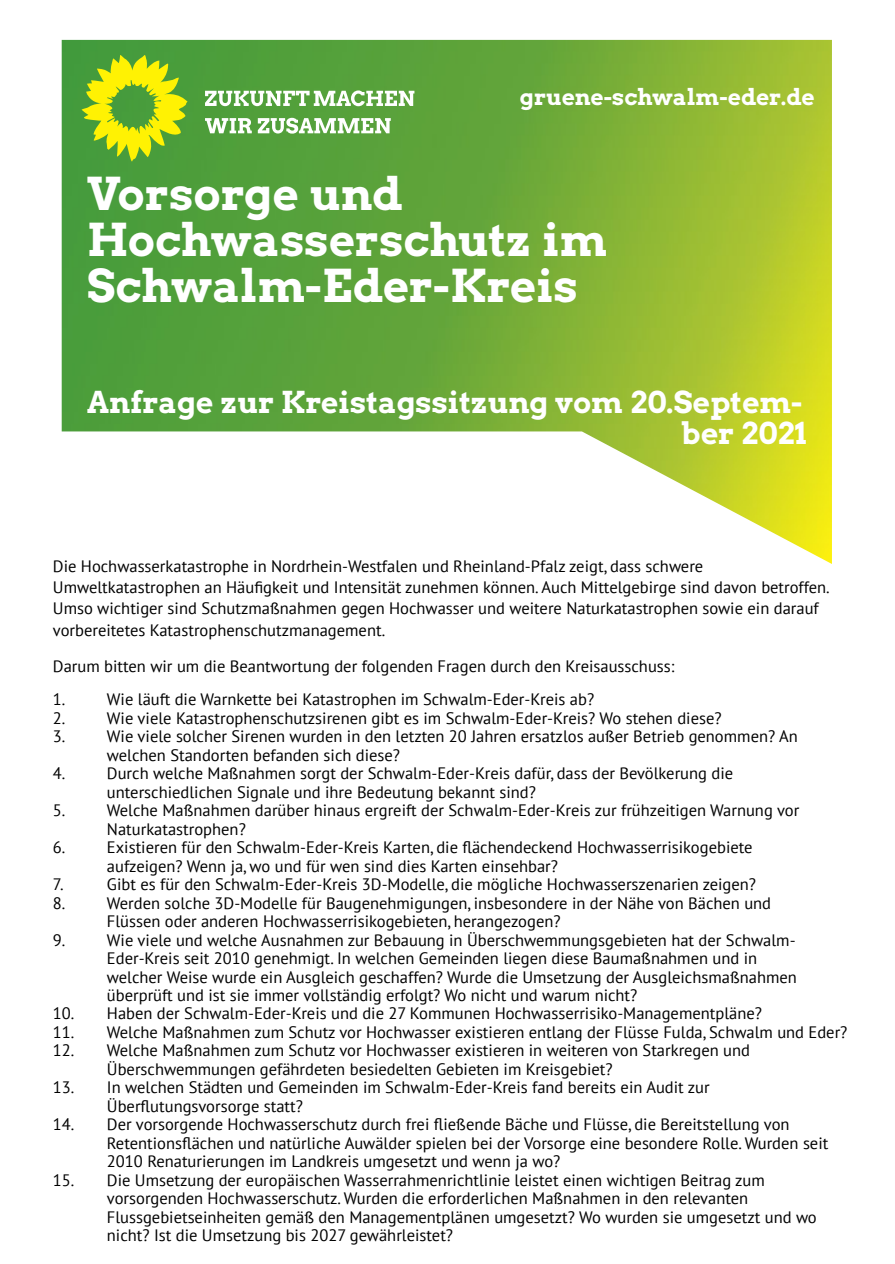
<style>
.page{position:relative;width:895px;height:1264px;background:#fff}
.page>*{position:absolute;margin:0;border:0;box-sizing:border-box;transform-origin:0 0}
.t1{font:45px/46.2px "Arvo Gruen";color:#fff}
.t2{font:30px/30.8px "Arvo Gruen";color:#fff;text-align:right}
.t3{font:22.5px "Arvo Gruen";color:#fff}
.t4{font:16.5px/18.5px "PT Sans";color:#000}
</style>
<div class="page">
<img style="left:62px;top:40px;width:769px;height:524px">
<svg style="left:82px;top:55px;width:105px;height:106px;background:#9cc321"></svg>
<svg style="left:205px;top:90px;width:209px;height:16px"></svg>
<svg style="left:205px;top:118px;width:185px;height:16px"></svg>
<h3 class="t3" style="left:520px;top:88px;width:296px">gruene-schwalm-eder.de</h3>
<h1 class="t1" style="left:87px;top:175px;width:521px">Vorsorge und<br>Hochwasserschutz im<br>Schwalm-Eder-Kreis</h1>
<h2 class="t2" style="left:87px;top:389px;width:720px">Anfrage zur Kreistagssitzung vom 20.Septem&shy;ber 2021</h2>
<p class="t4" style="left:53px;top:557px;width:778px;line-height:21.3px">Die Hochwasserkatastrophe in Nordrhein-Westfalen und Rheinland-Pfalz zeigt, dass schwere Umweltkatastrophen an Häufigkeit und Intensität zunehmen können. Auch Mittelgebirge sind davon betroffen.<br>Umso wichtiger sind Schutzmaßnahmen gegen Hochwasser und weitere Naturkatastrophen sowie ein darauf vorbereitetes Katastrophenschutzmanagement.</p>
<p class="t4" style="left:53px;top:651px;width:622px;line-height:33.5px">Darum bitten wir um die Beantwortung der folgenden Fragen durch den Kreisausschuss:<br>1.</p>
<p class="t4" style="left:107px;top:692px;width:488px">Wie läuft die Warnkette bei Katastrophen im Schwalm-Eder-Kreis ab?</p>
<p class="t4" style="left:53px;top:710px;width:14px">2.</p>
<p class="t4" style="left:107px;top:710px;width:616px">Wie viele Katastrophenschutzsirenen gibt es im Schwalm-Eder-Kreis? Wo stehen diese?</p>
<p class="t4" style="left:53px;top:729px;width:14px">3.</p>
<p class="t4" style="left:107px;top:729px;width:692px">Wie viele solcher Sirenen wurden in den letzten 20 Jahren ersatzlos außer Betrieb genommen? An welchen Standorten befanden sich diese?</p>
<p class="t4" style="left:53px;top:766px;width:14px">4.</p>
<p class="t4" style="left:107px;top:766px;width:627px">Durch welche Maßnahmen sorgt der Schwalm-Eder-Kreis dafür, dass der Bevölkerung die unterschiedlichen Signale und ihre Bedeutung bekannt sind?</p>
<p class="t4" style="left:53px;top:802px;width:14px">5.</p>
<p class="t4" style="left:107px;top:802px;width:693px">Welche Maßnahmen darüber hinaus ergreift der Schwalm-Eder-Kreis zur frühzeitigen Warnung vor<br>Naturkatastrophen?</p>
<p class="t4" style="left:53px;top:839px;width:14px">6.</p>
<p class="t4" style="left:107px;top:839px;width:647px">Existieren für den Schwalm-Eder-Kreis Karten, die flächendeckend Hochwasserrisikogebiete aufzeigen? Wenn ja, wo und für wen sind dies Karten einsehbar?</p>
<p class="t4" style="left:53px;top:876px;width:12px">7.</p>
<p class="t4" style="left:107px;top:876px;width:650px">Gibt es für den Schwalm-Eder-Kreis 3D-Modelle, die mögliche Hochwasserszenarien zeigen?</p>
<p class="t4" style="left:53px;top:895px;width:14px">8.</p>
<p class="t4" style="left:107px;top:895px;width:665px">Werden solche 3D-Modelle für Baugenehmigungen, insbesondere in der Nähe von Bächen und<br>Flüssen oder anderen Hochwasserrisikogebieten, herangezogen?</p>
<p class="t4" style="left:53px;top:932px;width:14px">9.</p>
<p class="t4" style="left:107px;top:932px;width:691px">Wie viele und welche Ausnahmen zur Bebauung in Überschwemmungsgebieten hat der Schwalm-Eder-Kreis seit 2010 genehmigt. In welchen Gemeinden liegen diese Baumaßnahmen und in welcher Weise wurde ein Ausgleich geschaffen? Wurde die Umsetzung der Ausgleichsmaßnahmen überprüft und ist sie immer vollständig erfolgt? Wo nicht und warum nicht?</p>
<p class="t4" style="left:53px;top:1006px;width:710px">10. Haben der Schwalm-Eder-Kreis und die 27 Kommunen Hochwasserrisiko-Managementpläne?</p>
<p class="t4" style="left:53px;top:1024px;width:795px">11. Welche Maßnahmen zum Schutz vor Hochwasser existieren entlang der Flüsse Fulda, Schwalm und Eder?</p>
<p class="t4" style="left:107px;top:1042px;width:644px;text-indent:-54px">12. Welche Maßnahmen zum Schutz vor Hochwasser existieren in weiteren von Starkregen und<br>Überschwemmungen gefährdeten besiedelten Gebieten im Kreisgebiet?</p>
<p class="t4" style="left:107px;top:1079px;width:604px;text-indent:-54px">13. In welchen Städten und Gemeinden im Schwalm-Eder-Kreis fand bereits ein Audit zur<br>Überflutungsvorsorge statt?</p>
<p class="t4" style="left:107px;top:1116px;width:722px;text-indent:-54px">14. Der vorsorgende Hochwasserschutz durch frei fließende Bäche und Flüsse, die Bereitstellung von<br>Retentionsflächen und natürliche Auwälder spielen bei der Vorsorge eine besondere Rolle. Wurden seit<br>2010 Renaturierungen im Landkreis umgesetzt und wenn ja wo?</p>
<p class="t4" style="left:107px;top:1172px;width:711px;text-indent:-54px">15. Die Umsetzung der europäischen Wasserrahmenrichtlinie leistet einen wichtigen Beitrag zum vorsorgenden Hochwasserschutz. Wurden die erforderlichen Maßnahmen in den relevanten Flussgebietseinheiten gemäß den Managementplänen umgesetzt? Wo wurden sie umgesetzt und wo nicht? Ist die Umsetzung bis 2027 gewährleistet?</p>
</div>
